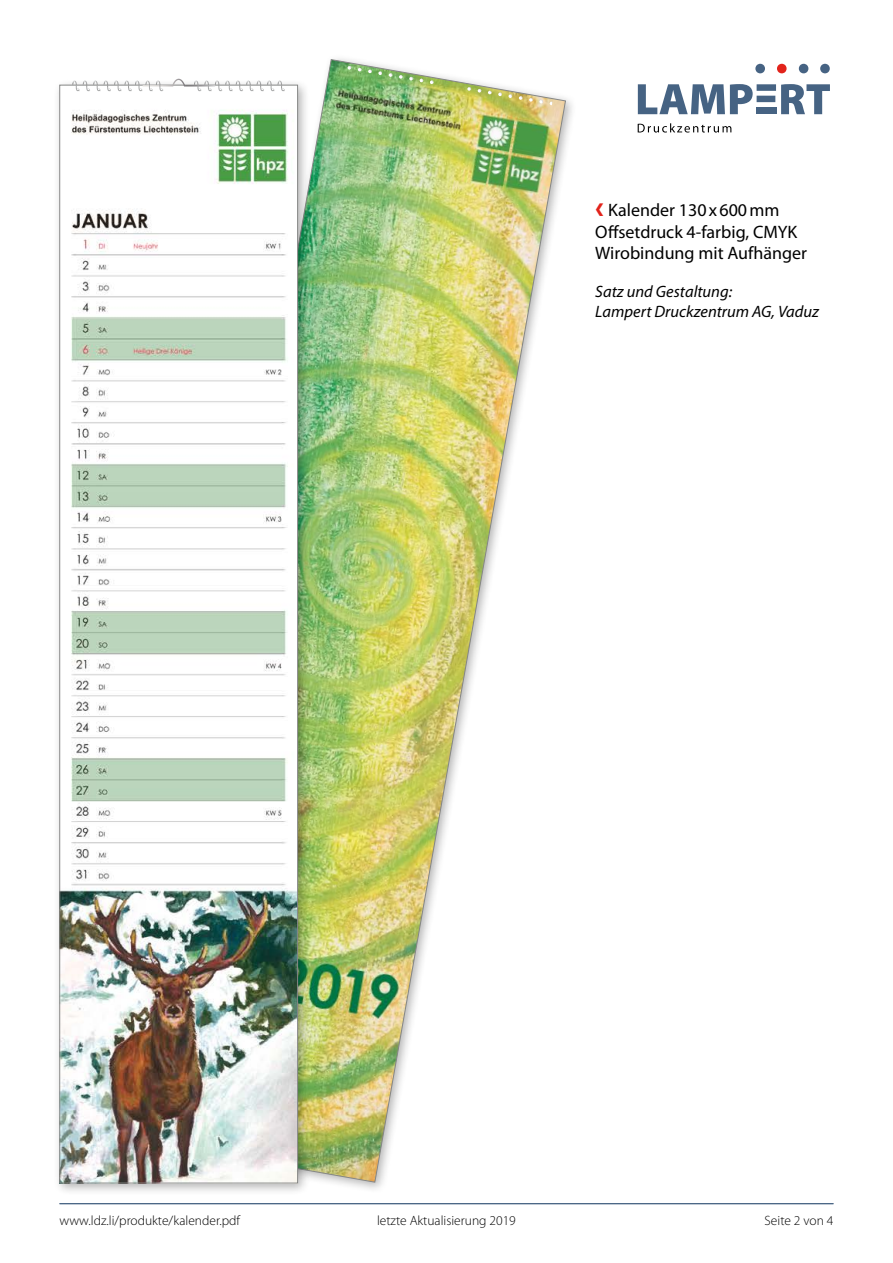
<style>
.page{position:relative;width:893px;height:1263px;background:#fff}
.page>*{position:absolute;margin:0;border:0;box-sizing:border-box;transform-origin:0 0}
.t1{font:18px/21.6px "Myriad Pro";color:#000}
.t2{font:italic 16.5px/19.8px "Myriad Pro";color:#000}
.t3{font:300 13.5px "Myriad Pro";color:#000}
.s1{font-weight:700;font-size:33px;color:#e2231b}
</style>
<div class="page">
<svg style="left:755px;top:64px;width:10px;height:9px"></svg>
<svg style="left:777px;top:64px;width:10px;height:9px"></svg>
<svg style="left:799px;top:64px;width:9px;height:9px"></svg>
<svg style="left:820px;top:64px;width:10px;height:9px"></svg>
<svg style="left:638px;top:123px;width:93px;height:10px"></svg>
<svg style="left:638px;top:84px;width:192px;height:30px"></svg>
<div style="left:757px;top:108px;width:20px;height:6px;background:#466383"></div>
<hr style="left:60px;top:1203px;width:773px;height:1px;background:#466383">
<img style="left:310px;top:59px;width:256px;height:1123px">
<div style="left:53px;top:78px;width:257px;height:1117px;background:#000;opacity:.3"></div>
<img style="left:62px;top:87px;width:234px;height:1094px">
<svg style="left:72px;top:79px;width:213px;height:13px"></svg>
<svg style="left:430px;top:80px;width:4px;height:4px"></svg>
<svg style="left:419px;top:79px;width:4px;height:3px"></svg>
<svg style="left:409px;top:77px;width:4px;height:4px"></svg>
<svg style="left:399px;top:75px;width:4px;height:4px"></svg>
<svg style="left:389px;top:73px;width:3px;height:4px"></svg>
<svg style="left:378px;top:71px;width:4px;height:4px"></svg>
<svg style="left:368px;top:70px;width:4px;height:3px"></svg>
<svg style="left:358px;top:68px;width:4px;height:4px"></svg>
<svg style="left:345px;top:62px;width:6px;height:8px"></svg>
<svg style="left:539px;top:100px;width:4px;height:4px"></svg>
<svg style="left:529px;top:98px;width:4px;height:4px"></svg>
<svg style="left:519px;top:96px;width:4px;height:4px"></svg>
<svg style="left:508px;top:94px;width:4px;height:4px"></svg>
<svg style="left:498px;top:92px;width:4px;height:4px"></svg>
<svg style="left:488px;top:91px;width:4px;height:3px"></svg>
<svg style="left:477px;top:89px;width:4px;height:4px"></svg>
<svg style="left:467px;top:87px;width:4px;height:4px"></svg>
<h1 class="t1" style="left:595px;top:199px;width:213px"><span class="s1">‹</span> Kalender 130x600mm<br>Offsetdruck 4-farbig, CMYK<br>Wirobindung mit Aufhänger</h1>
<p class="t2" style="left:595px;top:281px;width:225px">Satz und Gestaltung:<br>Lampert Druckzentrum AG, Vaduz</p>
<p class="t3" style="left:60px;top:1212px;width:182px">www.ldz.li/produkte/kalender.pdf</p>
<p class="t3" style="left:377px;top:1212px;width:140px">letzte Aktualisierung 2019</p>
<p class="t3" style="left:765px;top:1212px;width:70px">Seite 2 von 4</p>
</div>
